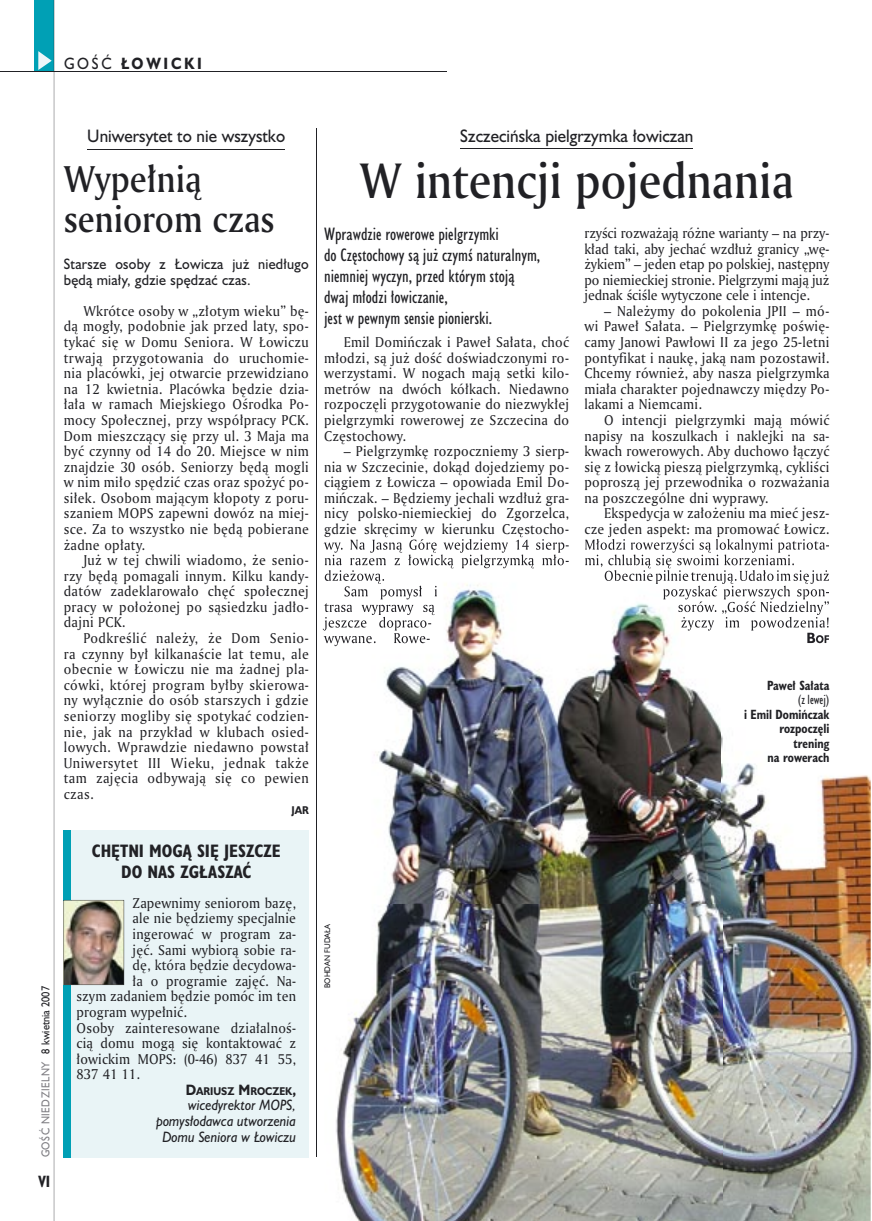
<style>
.page{position:relative;width:872px;height:1221px;background:#fff}
.page>*{position:absolute;margin:0;border:0;box-sizing:border-box;transform-origin:0 0}
.t1{font:48px "Amerigo Md PL";color:#212125;scale:.9 1}
.t2{font:36px/40.5px "Amerigo Md PL";color:#212125;scale:.9 1}
.t3{font:16.5px/21px "Humanst 521 Cn PL";color:#212125}
.t4{font:16.5px "Humanst 521 PL";color:#212125;scale:.94 1}
.t5{font:700 16.5px/21px "Humanst 521 Cn PL";color:#212125;text-align:center}
.t6{font:700 15px "Humanst 521 PL";letter-spacing:.2em;color:#212125;scale:.9 1}
.t7{font:700 15px "Humanst 521 Cn PL";color:#212125;scale:.94 1}
.t8{font:13.8px/15.6px "Amerigo PL";letter-spacing:.02em;color:#212125;text-align:justify;scale:.94 1}
.t9{font:13.8px/15.6px "Humanst 521 PL";letter-spacing:.02em;color:#212125;scale:.94 1}
.t10{font:italic 13.8px/15.6px "Humanst 521 PL";color:#212125;text-align:right;scale:.92 1}
.t11{font:700 12.3px/14.4px "Humanst 521 Cn PL";color:#212125;text-align:right;scale:.94 1}
.t12{font:12.3px "Humanst 521 Cn PL";color:#212125;scale:.94 1}
.t13{font:10.5px "Humanst 521 PL";letter-spacing:.05em;color:#7f7e83;scale:.9 1}
.t14{font:700 10.35px "Humanst 521 PL";color:#212125;scale:.9 1}
.t15{font:7.5px "Humanst 521 PL";color:#212125;scale:.94 1}
.s1{font-weight:400}
.s2{color:#212125}
.s3{font-size:13.8px}
</style>
<div class="page">
<div style="left:35px;top:0;width:19px;height:72px;background:#00a0b5"></div>
<svg style="left:38px;top:51px;width:14px;height:19px"></svg>
<hr style="left:54px;top:0;width:1px;height:1220px;background:#212125">
<hr style="left:0;top:72px;width:447px;height:1px;background:#212125">
<hr style="left:460px;top:148px;width:233px;height:1px;background:#212125">
<img style="left:325px;top:537px;width:545px;height:683px">
<img style="left:325px;top:536px;width:198px;height:1px">
<img style="left:325px;top:539px;width:243px;height:13px">
<img style="left:325px;top:554px;width:243px;height:14px">
<img style="left:325px;top:570px;width:59px;height:14px">
<img style="left:344px;top:585px;width:93px;height:14px">
<img style="left:325px;top:603px;width:109px;height:12px">
<img style="left:325px;top:616px;width:106px;height:14px">
<img style="left:325px;top:633px;width:105px;height:13px">
<img style="left:585px;top:539px;width:244px;height:13px">
<img style="left:585px;top:554px;width:209px;height:14px">
<img style="left:604px;top:570px;width:225px;height:14px">
<img style="left:663px;top:585px;width:166px;height:14px">
<img style="left:678px;top:601px;width:151px;height:14px">
<img style="left:681px;top:616px;width:147px;height:14px">
<img style="left:807px;top:632px;width:22px;height:11px">
<hr style="left:87px;top:149px;width:198px;height:1px;background:#212125">
<div style="left:64px;top:830px;width:245px;height:327px;background:#e9f4f6"></div>
<div style="left:64px;top:830px;width:7px;height:327px;background:#00a0b5"></div>
<img style="left:64px;top:900px;width:60px;height:84px">
<hr style="left:316px;top:129px;width:1px;height:1027px;background:#212125">
<p class="t6" style="left:64px;top:53px;width:155px"><span class="s1">GOŚĆ</span> ŁOWICKI</p>
<p class="t13" style="left:38px;top:1157px;width:192px;rotate:-90deg">GOŚĆ NIEDZIELNY <span class="s2">8 kwietnia 2007</span></p>
<p class="t7" style="left:38px;top:1170px;width:14px">VI</p>
<p class="t4" style="left:87px;top:125px;width:212px">Uniwersytet to nie wszystko</p>
<h2 class="t2" style="left:64px;top:157px;width:236px">Wypełnią seniorom czas</h2>
<p class="t9" style="left:64px;top:256px;width:262px">Starsze osoby z Łowicza już niedługo będą miały, gdzie spędzać czas.</p>
<p class="t8" style="left:64px;top:303px;width:262px;text-indent:20px">Wkrótce osoby w „złotym wieku” bę&shy;dą mogły, podobnie jak przed laty, spo&shy;tykać się w Domu Seniora. W Łowiczu trwają przygotowania do uruchomie&shy;nia placówki, jej otwarcie przewidziano na 12 kwietnia. Placówka będzie dzia&shy;łała w ramach Miejskiego Ośrodka Po&shy;mocy Społecznej, przy współpracy PCK.<br>Dom mieszczący się przy ul. 3 Maja ma być czynny od 14 do 20. Miejsce w nim znajdzie 30 osób. Seniorzy będą mogli w nim miło spędzić czas oraz spożyć po&shy;siłek. Osobom mającym kłopoty z poru&shy;szaniem MOPS zapewni dowóz na miej&shy;sce. Za to wszystko nie będą pobierane żadne opłaty.</p>
<p class="t8" style="left:64px;top:552px;width:262px;text-indent:20px">Już w tej chwili wiadomo, że senio&shy;rzy będą pomagali innym. Kilku kandy&shy;datów zadeklarowało chęć społecznej pracy w położonej po sąsiedzku jadło&shy;dajni PCK.</p>
<p class="t8" style="left:64px;top:630px;width:262px;text-indent:20px">Podkreślić należy, że Dom Senio&shy;ra czynny był kilkanaście lat temu, ale obecnie w Łowiczu nie ma żadnej pla&shy;cówki, której program byłby skierowa&shy;ny wyłącznie do osób starszych i gdzie seniorzy mogliby się spotykać codzien&shy;nie, jak na przykład w klubach osied&shy;lowych. Wprawdzie niedawno powstał Uniwersytet III Wieku, jednak także tam zajęcia odbywają się co pewien czas.</p>
<p class="t14" style="left:291px;top:803px;width:21px">JAR</p>
<p class="t5" style="left:92px;top:840px;width:191px">CHĘTNI MOGĄ SIĘ JESZCZE<br>DO NAS ZGŁASZAĆ</p>
<p class="t8" style="left:133px;top:894px;width:175px">Zapewnimy seniorom bazę,</p>
<p class="t8" style="left:133px;top:910px;width:175px">ale nie będziemy specjalnie</p>
<p class="t8" style="left:133px;top:925px;width:175px">ingerować w program za-</p>
<p class="t8" style="left:133px;top:941px;width:175px">jęć. Sami wybiorą sobie ra-</p>
<p class="t8" style="left:133px;top:957px;width:175px">dę, która będzie decydowa-</p>
<p class="t8" style="left:133px;top:972px;width:175px">ła o programie zajęć. Na-</p>
<p class="t8" style="left:77px;top:988px;width:235px">szym zadaniem będzie pomóc im ten</p>
<p class="t8" style="left:77px;top:1003px;width:119px">program wypełnić.</p>
<p class="t8" style="left:77px;top:1019px;width:235px">Osoby zainteresowane działalnoś-</p>
<p class="t8" style="left:77px;top:1034px;width:235px">cią domu mogą się kontaktować z</p>
<p class="t8" style="left:77px;top:1050px;width:235px">łowickim MOPS: (0-46) 837 41 55,</p>
<p class="t8" style="left:77px;top:1066px;width:69px">837 41 11.</p>
<p class="t14" style="left:186px;top:1083px;width:124px"><span class="s3">D</span>ARIUSZ <span class="s3">M</span>ROCZEK<span class="s3">,</span></p>
<p class="t10" style="left:156px;top:1097px;width:153px">wicedyrektor MOPS, pomysłodawca utworzenia<br>Domu Seniora w Łowiczu</p>
<p class="t4" style="left:460px;top:124px;width:249px">Szczecińska pielgrzymka łowiczan</p>
<h1 class="t1" style="left:360px;top:148px;width:483px">W intencji pojednania</h1>
<p class="t3" style="left:324px;top:223px;width:218px">Wprawdzie rowerowe pielgrzymki<br>do Częstochowy są już czymś naturalnym, niemniej wyczyn, przed którym stoją dwaj młodzi łowiczanie,<br>jest w pewnym sensie pionierski.</p>
<p class="t8" style="left:324px;top:334px;width:262px;text-indent:20px">Emil Domińczak i Paweł Sałata, choć młodzi, są już dość doświadczonymi ro&shy;werzystami. W nogach mają setki kilo&shy;metrów na dwóch kółkach. Niedawno rozpoczęli przygotowanie do niezwykłej pielgrzymki rowerowej ze Szczecina do Częstochowy.</p>
<p class="t8" style="left:324px;top:443px;width:262px;text-indent:20px">– Pielgrzymkę rozpoczniemy 3 sierp&shy;nia w Szczecinie, dokąd dojedziemy po&shy;ciągiem z Łowicza – opowiada Emil Do&shy;mińczak. – Będziemy jechali wzdłuż gra&shy;nicy polsko-niemieckiej do Zgorzelca, gdzie skręcimy w kierunku Częstocho-</p>
<p class="t8" style="left:584px;top:225px;width:262px">rzyści rozważają różne warianty – na przy&shy;kład taki, aby jechać wzdłuż granicy „wę&shy;żykiem” – jeden etap po polskiej, następny po niemieckiej stronie. Pielgrzymi mają już jednak ściśle wytyczone cele i intencje.</p>
<p class="t8" style="left:584px;top:303px;width:262px;text-indent:20px">– Należymy do pokolenia JPII – mó&shy;wi Paweł Sałata. – Pielgrzymkę poświę&shy;camy Janowi Pawłowi II za jego 25-letni pontyfikat i naukę, jaką nam pozostawił.<br>Chcemy również, aby nasza pielgrzymka miała charakter pojednawczy między Po&shy;lakami a Niemcami.</p>
<p class="t8" style="left:584px;top:412px;width:262px;text-indent:20px">O intencji pielgrzymki mają mówić napisy na koszulkach i naklejki na sa&shy;kwach rowerowych. Aby duchowo łączyć się z łowicką pieszą pielgrzymką, cykliści poproszą jej przewodnika o rozważania na poszczególne dni wyprawy.</p>
<p class="t8" style="left:584px;top:505px;width:262px;text-align:right">Ekspedycja w założeniu ma mieć jesz&shy;cze jeden aspekt: ma promować Łowicz.</p>
<p class="t15" style="left:322px;top:987px;width:70px;rotate:-90deg">BOHDAN FUDAŁA</p>
<p class="t11" style="left:767px;top:678px;width:68px">Paweł Sałata</p>
<p class="t12" style="left:797px;top:692px;width:35px">(z lewej)</p>
<p class="t11" style="left:744px;top:706px;width:92px">i Emil Domińczak rozpoczęli trening<br>na rowerach</p>
</div>
